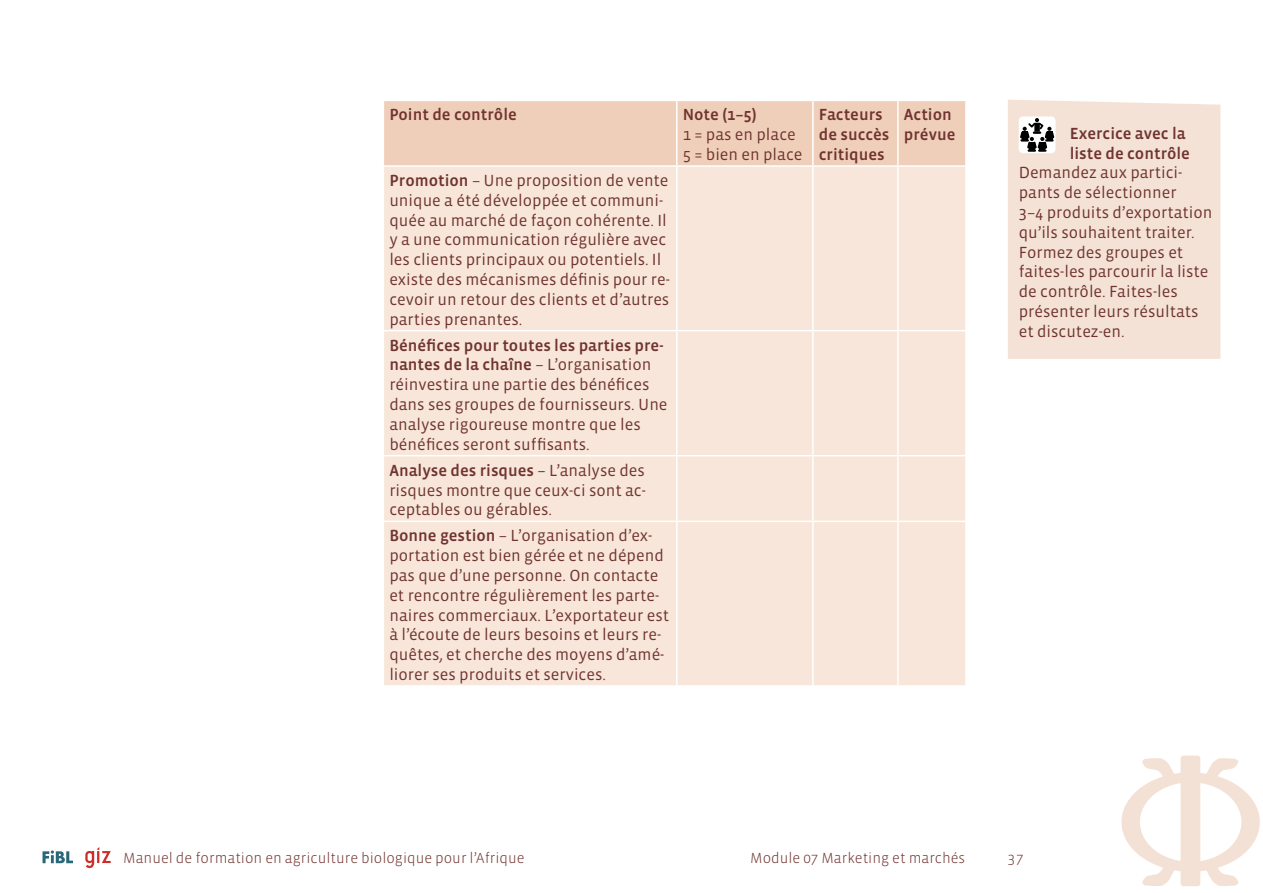
<style>
.page{position:relative;width:1263px;height:893px;background:#fff}
.page>*{position:absolute;margin:0;border:0;box-sizing:border-box;transform-origin:0 0}
.t1{font:16.5px/19.8px "Vista Sans OT";color:#703430}
.t2{font:500 16.5px/19.8px "Vista Sans OT";color:#703430}
.t3{font:300 15px "Vista Sans OT";color:#703430}
.s1{font-weight:500}
</style>
<div class="page">
<div style="left:1121px;top:772px;width:139px;height:100px;background:#f4e1d5;border-radius:50%"></div>
<div style="left:1140px;top:782px;width:101px;height:80px;background:#fff;border-radius:50%"></div>
<div style="left:1180px;top:756px;width:20px;height:130px;background:#f4e1d5;border-radius:3px"></div>
<svg style="left:1142px;top:758px;width:32px;height:19px"></svg>
<svg style="left:1206px;top:758px;width:32px;height:19px"></svg>
<svg style="left:1142px;top:867px;width:32px;height:19px"></svg>
<svg style="left:1206px;top:867px;width:32px;height:19px"></svg>
<svg style="left:43px;top:850px;width:30px;height:13px"></svg>
<svg style="left:85px;top:847px;width:26px;height:21px"></svg>
<div style="left:384px;top:101px;width:581px;height:64px;background:#efcfba"></div>
<div style="left:384px;top:167px;width:581px;height:518px;background:#f7e6d9"></div>
<hr style="left:676px;top:101px;width:1px;height:64px;background:#fff">
<hr style="left:812px;top:101px;width:2px;height:64px;background:#fff">
<hr style="left:897px;top:101px;width:2px;height:64px;background:#fff">
<hr style="left:676px;top:167px;width:1px;height:163px;background:#fff">
<hr style="left:812px;top:167px;width:2px;height:163px;background:#fff">
<hr style="left:897px;top:167px;width:2px;height:163px;background:#fff">
<hr style="left:383px;top:330px;width:294px;height:1px;background:#fff">
<hr style="left:677px;top:330px;width:136px;height:1px;background:#fff">
<hr style="left:676px;top:331px;width:1px;height:124px;background:#fff">
<hr style="left:813px;top:330px;width:85px;height:1px;background:#fff">
<hr style="left:812px;top:331px;width:2px;height:124px;background:#fff">
<hr style="left:898px;top:330px;width:69px;height:1px;background:#fff">
<hr style="left:897px;top:331px;width:2px;height:124px;background:#fff">
<hr style="left:383px;top:455px;width:294px;height:1px;background:#fff">
<hr style="left:677px;top:455px;width:136px;height:1px;background:#fff">
<hr style="left:676px;top:456px;width:1px;height:65px;background:#fff">
<hr style="left:813px;top:455px;width:85px;height:1px;background:#fff">
<hr style="left:812px;top:456px;width:2px;height:65px;background:#fff">
<hr style="left:898px;top:455px;width:69px;height:1px;background:#fff">
<hr style="left:897px;top:456px;width:2px;height:65px;background:#fff">
<hr style="left:383px;top:521px;width:294px;height:1px;background:#fff">
<hr style="left:677px;top:521px;width:136px;height:1px;background:#fff">
<hr style="left:676px;top:522px;width:1px;height:163px;background:#fff">
<hr style="left:813px;top:521px;width:85px;height:1px;background:#fff">
<hr style="left:812px;top:522px;width:2px;height:163px;background:#fff">
<hr style="left:898px;top:521px;width:69px;height:1px;background:#fff">
<hr style="left:897px;top:522px;width:2px;height:163px;background:#fff">
<div style="left:1008px;top:100px;width:212px;height:259px;background:#f4e2d6"></div>
<div style="left:1019px;top:116px;width:36px;height:37px;background:#fff;border-radius:4px"></div>
<svg style="left:1019px;top:118px;width:36px;height:34px"></svg>
<p class="t2" style="left:389px;top:105px;width:129px">Point de contrôle</p>
<p class="t2" style="left:683px;top:105px;width:75px">Note (1–5)</p>
<p class="t1" style="left:683px;top:125px;width:121px">1 = pas en place<br>5 = bien en place</p>
<p class="t1" style="left:389px;top:171px;width:282px"><span class="s1">Promotion</span> – Une proposition de vente unique a été développée et communi&shy;quée au marché de façon cohérente. Il y a une communication régulière avec les clients principaux ou potentiels. Il existe des mécanismes définis pour re&shy;cevoir un retour des clients et d’autres parties prenantes.</p>
<p class="t1" style="left:389px;top:336px;width:280px"><span class="s1">Bénéfices pour toutes les parties pre&shy;nantes de la chaîne</span> – L’organisation réinvestira une partie des bénéfices dans ses groupes de fournisseurs. Une analyse rigoureuse montre que les bénéfices seront suffisants.</p>
<p class="t1" style="left:389px;top:461px;width:258px;text-align:justify"><span class="s1">Analyse des risques</span> – L’analyse des risques montre que ceux-ci sont ac&shy;ceptables ou gérables.</p>
<p class="t1" style="left:389px;top:526px;width:281px"><span class="s1">Bonne gestion</span> – L’organisation d’ex&shy;portation est bien gérée et ne dépend pas que d’une personne. On contacte et rencontre régulièrement les parte&shy;naires commerciaux. L’exportateur est à l’écoute de leurs besoins et leurs re&shy;quêtes, et cherche des moyens d’amé&shy;liorer ses produits et services.</p>
<p class="t2" style="left:819px;top:105px;width:72px">Facteurs de succès critiques</p>
<p class="t2" style="left:904px;top:105px;width:53px">Action prévue</p>
<p class="t2" style="left:1070px;top:124px;width:122px">Exercice avec la liste de contrôle</p>
<p class="t1" style="left:1019px;top:163px;width:195px">Demandez aux partici&shy;pants de sélectionner<br>3–4 produits d’exportation qu’ils souhaitent traiter.<br>Formez des groupes et faites-les parcourir la liste de contrôle. Faites-les présenter leurs résultats et discutez-en.</p>
<p class="t3" style="left:123px;top:850px;width:403px">Manuel de formation en agriculture biologique pour l’Afrique</p>
<p class="t3" style="left:750px;top:850px;width:216px">Module 07 Marketing et marchés</p>
<p class="t3" style="left:1008px;top:850px;width:17px">37</p>
</div>
